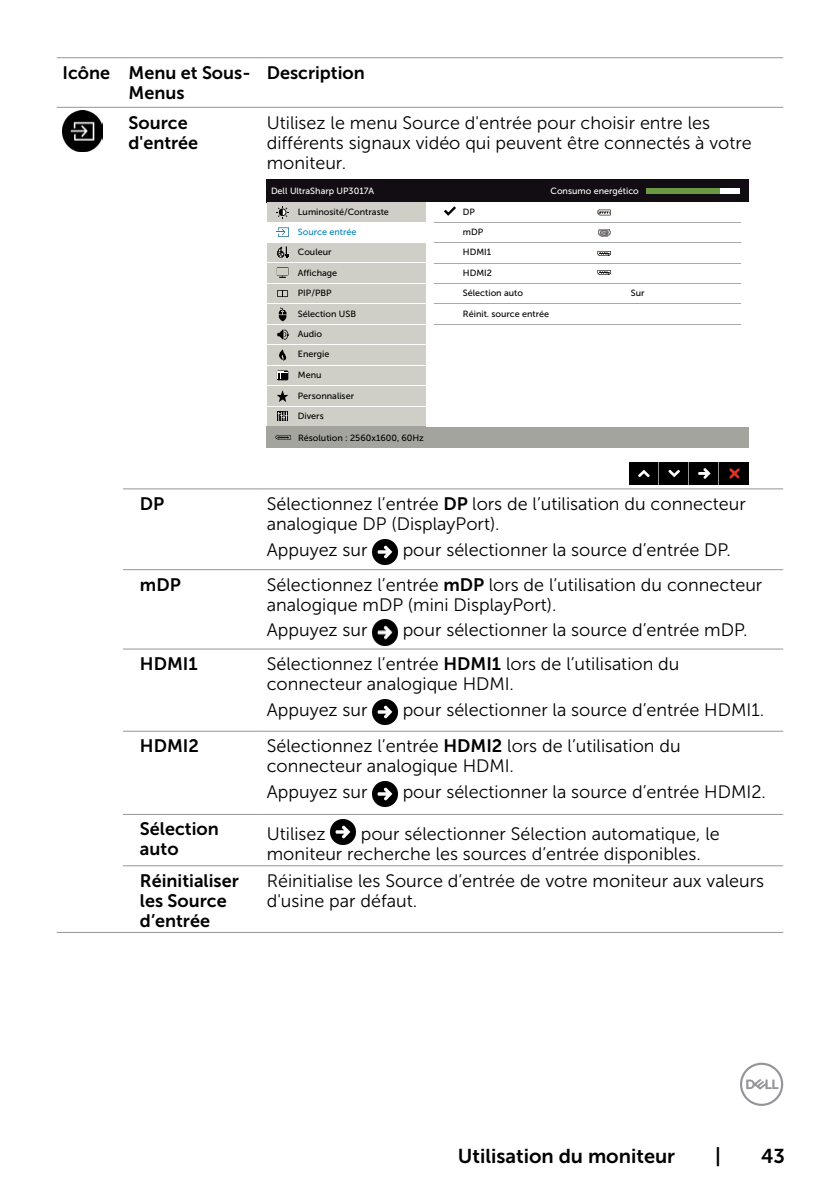
<style>
.page{position:relative;width:840px;height:1191px;background:#fff}
.page>*{position:absolute;margin:0;border:0;box-sizing:border-box;transform-origin:0 0}
.t1{font:20px "Museo Sans For Dell 700";color:#000}
.Table_Paragraph{font:18px/20px "Museo Sans For Dell 300";color:#000}
.Table_Paragraph-2{font:18px/20px "Museo Sans For Dell 700";color:#000}
.Table_Head{font:18px/20px "Museo Sans For Dell 700";color:#000}
.Table_Paragraph-Inde{font:18px/20px "Museo Sans For Dell 700";color:#000}
.t2{font:9px "Museo Sans For Dell 500";color:#000}
.t3{font:9px "Museo Sans For Dell 500";color:#fff}
.t4{font:9px "Museo Sans For Dell 500";color:#0085bd}
.s1{font-family:"Museo Sans For Dell 700"}
</style>
<div class="page">
<svg style="left:740px;top:1062px;width:42px;height:44px"></svg>
<hr style="left:57px;top:107px;width:66px;height:1px;background:#939598">
<hr style="left:123px;top:107px;width:138px;height:1px;background:#939598">
<hr style="left:261px;top:107px;width:521px;height:1px;background:#939598">
<hr style="left:57px;top:57px;width:66px;height:1px;background:#939598">
<hr style="left:123px;top:57px;width:138px;height:1px;background:#939598">
<hr style="left:261px;top:57px;width:521px;height:1px;background:#939598">
<hr style="left:123px;top:488px;width:138px;height:1px;background:#939598">
<hr style="left:261px;top:488px;width:521px;height:1px;background:#939598">
<hr style="left:123px;top:569px;width:138px;height:1px;background:#939598">
<hr style="left:261px;top:569px;width:521px;height:1px;background:#939598">
<hr style="left:123px;top:648px;width:138px;height:1px;background:#939598">
<hr style="left:261px;top:648px;width:521px;height:1px;background:#939598">
<hr style="left:123px;top:731px;width:138px;height:1px;background:#939598">
<hr style="left:261px;top:731px;width:521px;height:1px;background:#939598">
<hr style="left:123px;top:814px;width:138px;height:1px;background:#939598">
<hr style="left:261px;top:814px;width:521px;height:1px;background:#939598">
<hr style="left:57px;top:932px;width:66px;height:1px;background:#939598">
<hr style="left:123px;top:865px;width:138px;height:1px;background:#939598">
<hr style="left:261px;top:865px;width:521px;height:1px;background:#939598">
<hr style="left:123px;top:932px;width:138px;height:1px;background:#939598">
<hr style="left:261px;top:932px;width:521px;height:1px;background:#939598">
<img style="left:62px;top:111px;width:41px;height:40px">
<div style="left:266px;top:179px;width:482px;height:23px;background:#120d12"></div>
<div style="left:266px;top:202px;width:161px;height:224px;background:#cfcfc7"></div>
<div style="left:266px;top:426px;width:482px;height:22px;background:#a4a49e"></div>
<svg style="left:277px;top:411px;width:10px;height:10px"></svg>
<div style="left:426px;top:202px;width:322px;height:224px;background:#fff"></div>
<svg style="left:277px;top:390px;width:11px;height:12px"></svg>
<div style="left:719px;top:189px;width:20px;height:5px;background:#fff"></div>
<svg style="left:277px;top:246px;width:11px;height:12px"></svg>
<svg style="left:276px;top:267px;width:13px;height:9px"></svg>
<svg style="left:277px;top:267px;width:11px;height:8px"></svg>
<svg style="left:279px;top:275px;width:7px;height:3px"></svg>
<div style="left:277px;top:268px;width:10px;height:7px;background:#cecec5"></div>
<svg style="left:279px;top:349px;width:8px;height:12px"></svg>
<svg style="left:277px;top:290px;width:11px;height:7px"></svg>
<svg style="left:277px;top:330px;width:11px;height:9px"></svg>
<div style="left:266px;top:222px;width:161px;height:21px;background:#fff"></div>
<svg style="left:276px;top:371px;width:13px;height:10px"></svg>
<svg style="left:277px;top:370px;width:11px;height:10px"></svg>
<svg style="left:277px;top:371px;width:11px;height:8px"></svg>
<hr style="left:433px;top:324px;width:307px;height:1px;background:#a7a9ac">
<hr style="left:433px;top:304px;width:307px;height:1px;background:#a7a9ac">
<hr style="left:433px;top:283px;width:307px;height:1px;background:#a7a9ac">
<hr style="left:433px;top:263px;width:307px;height:1px;background:#a7a9ac">
<hr style="left:433px;top:242px;width:307px;height:1px;background:#a7a9ac">
<hr style="left:433px;top:222px;width:307px;height:1px;background:#a7a9ac">
<div style="left:646px;top:189px;width:73px;height:5px;background:#6b9943"></div>
<hr style="left:266px;top:406px;width:161px;height:1px;background:#fff">
<hr style="left:266px;top:385px;width:161px;height:1px;background:#fff">
<hr style="left:266px;top:365px;width:161px;height:1px;background:#fff">
<hr style="left:266px;top:345px;width:161px;height:1px;background:#fff">
<hr style="left:266px;top:324px;width:161px;height:1px;background:#fff">
<hr style="left:266px;top:304px;width:161px;height:1px;background:#fff">
<hr style="left:266px;top:283px;width:161px;height:1px;background:#fff">
<hr style="left:266px;top:263px;width:161px;height:1px;background:#fff">
<div style="left:629px;top:462px;width:119px;height:23px;background:#000"></div>
<svg style="left:718px;top:462px;width:1px;height:23px"></svg>
<svg style="left:688px;top:462px;width:1px;height:23px"></svg>
<svg style="left:658px;top:462px;width:1px;height:23px"></svg>
<svg style="left:638px;top:470px;width:11px;height:7px"></svg>
<svg style="left:668px;top:470px;width:11px;height:7px"></svg>
<svg style="left:698px;top:468px;width:12px;height:11px"></svg>
<svg style="left:729px;top:468px;width:10px;height:10px"></svg>
<svg style="left:276px;top:206px;width:13px;height:12px"></svg>
<svg style="left:276px;top:227px;width:13px;height:10px"></svg>
<svg style="left:444px;top:206px;width:12px;height:10px"></svg>
<img style="left:598px;top:229px;width:12px;height:8px">
<img style="left:597px;top:251px;width:13px;height:5px">
<img style="left:597px;top:209px;width:13px;height:7px">
<img style="left:597px;top:270px;width:13px;height:5px">
<svg style="left:279px;top:307px;width:7px;height:14px"></svg>
<img style="left:275px;top:435px;width:15px;height:5px">
<img style="left:372px;top:539px;width:25px;height:25px">
<img style="left:372px;top:620px;width:25px;height:25px">
<img style="left:372px;top:699px;width:25px;height:25px">
<img style="left:372px;top:781px;width:25px;height:25px">
<img style="left:330px;top:819px;width:26px;height:25px">
<p class="Table_Head" style="left:62px;top:62px;width:49px">Icône</p>
<p class="Table_Head" style="left:129px;top:62px;width:123px">Menu et Sous-<br>Menus</p>
<p class="Table_Head" style="left:266px;top:62px;width:99px">Description</p>
<p class="Table_Paragraph-2" style="left:129px;top:112px;width:71px">Source d'entrée</p>
<p class="Table_Paragraph" style="left:266px;top:113px;width:486px">Utilisez le menu Source d'entrée pour choisir entre les différents signaux vidéo qui peuvent être connectés à votre moniteur.</p>
<p class="t3" style="left:271px;top:186px;width:104px">Dell UltraSharp UP3017A</p>
<p class="t3" style="left:550px;top:186px;width:90px">Consumo energético</p>
<p class="t2" style="left:298px;top:207px;width:92px">Luminosité/Contraste</p>
<p class="t4" style="left:298px;top:227px;width:60px">Source entrée</p>
<p class="t2" style="left:298px;top:247px;width:35px">Couleur</p>
<p class="t2" style="left:298px;top:267px;width:41px">Affichage</p>
<p class="t2" style="left:298px;top:288px;width:35px">PIP/PBP</p>
<p class="t2" style="left:298px;top:309px;width:60px">Sélection USB</p>
<p class="t2" style="left:298px;top:329px;width:26px">Audio</p>
<p class="t2" style="left:298px;top:349px;width:33px">Energie</p>
<p class="t2" style="left:298px;top:369px;width:25px">Menu</p>
<p class="t2" style="left:298px;top:391px;width:58px">Personnaliser</p>
<p class="t2" style="left:298px;top:411px;width:27px">Divers</p>
<p class="t2" style="left:298px;top:432px;width:127px">Résolution : 2560x1600, 60Hz</p>
<p class="t2" style="left:462px;top:207px;width:14px">DP</p>
<p class="t2" style="left:462px;top:227px;width:22px">mDP</p>
<p class="t2" style="left:462px;top:247px;width:30px">HDMI1</p>
<p class="t2" style="left:462px;top:267px;width:31px">HDMI2</p>
<p class="t2" style="left:462px;top:288px;width:62px">Sélection auto</p>
<p class="t2" style="left:630px;top:288px;width:15px">Sur</p>
<p class="t2" style="left:462px;top:309px;width:88px">Réinit. source entrée</p>
<p class="Table_Paragraph-2" style="left:140px;top:493px;width:26px">DP</p>
<p class="Table_Paragraph" style="left:266px;top:494px;width:480px">Sélectionnez l’entrée <span class="s1">DP</span> lors de l’utilisation du connecteur analogique DP (DisplayPort).</p>
<p class="Table_Paragraph" style="left:266px;top:539px;width:102px">Appuyez sur</p>
<p class="Table_Paragraph" style="left:402px;top:539px;width:329px">pour sélectionner la source d’entrée DP.</p>
<p class="Table_Paragraph-2" style="left:140px;top:574px;width:42px">mDP</p>
<p class="Table_Paragraph" style="left:266px;top:574px;width:497px">Sélectionnez l’entrée <span class="s1">mDP</span> lors de l’utilisation du connecteur analogique mDP (mini DisplayPort).</p>
<p class="Table_Paragraph" style="left:266px;top:620px;width:102px">Appuyez sur</p>
<p class="Table_Paragraph" style="left:402px;top:620px;width:346px">pour sélectionner la source d’entrée mDP.</p>
<p class="Table_Paragraph-2" style="left:140px;top:654px;width:59px">HDMI1</p>
<p class="Table_Paragraph" style="left:266px;top:654px;width:414px">Sélectionnez l’entrée <span class="s1">HDMI1</span> lors de l’utilisation du connecteur analogique HDMI.</p>
<p class="Table_Paragraph" style="left:266px;top:699px;width:102px">Appuyez sur</p>
<p class="Table_Paragraph" style="left:402px;top:699px;width:363px">pour sélectionner la source d’entrée HDMI1.</p>
<p class="Table_Paragraph-2" style="left:140px;top:736px;width:60px">HDMI2</p>
<p class="Table_Paragraph" style="left:266px;top:736px;width:415px">Sélectionnez l’entrée <span class="s1">HDMI2</span> lors de l’utilisation du connecteur analogique HDMI.</p>
<p class="Table_Paragraph" style="left:266px;top:782px;width:102px">Appuyez sur</p>
<p class="Table_Paragraph" style="left:402px;top:782px;width:364px">pour sélectionner la source d’entrée HDMI2.</p>
<p class="Table_Paragraph-2" style="left:140px;top:819px;width:80px">Sélection auto</p>
<p class="Table_Paragraph" style="left:266px;top:824px;width:60px">Utilisez</p>
<p class="Table_Paragraph" style="left:266px;top:824px;width:454px;text-indent:94px">pour sélectionner Sélection automatique, le moniteur recherche les sources d’entrée disponibles.</p>
<p class="Table_Paragraph-Inde" style="left:140px;top:870px;width:100px">Réinitialiser les Source d’entrée</p>
<p class="Table_Paragraph" style="left:266px;top:870px;width:498px">Réinitialise les Source d’entrée de votre moniteur aux valeurs d'usine par défaut.</p>
<p class="t1" style="left:457px;top:1144px;width:218px">Utilisation du moniteur</p>
<p class="t1" style="left:714px;top:1144px;width:7px">|</p>
<p class="t1" style="left:760px;top:1144px;width:25px">43</p>
</div>
